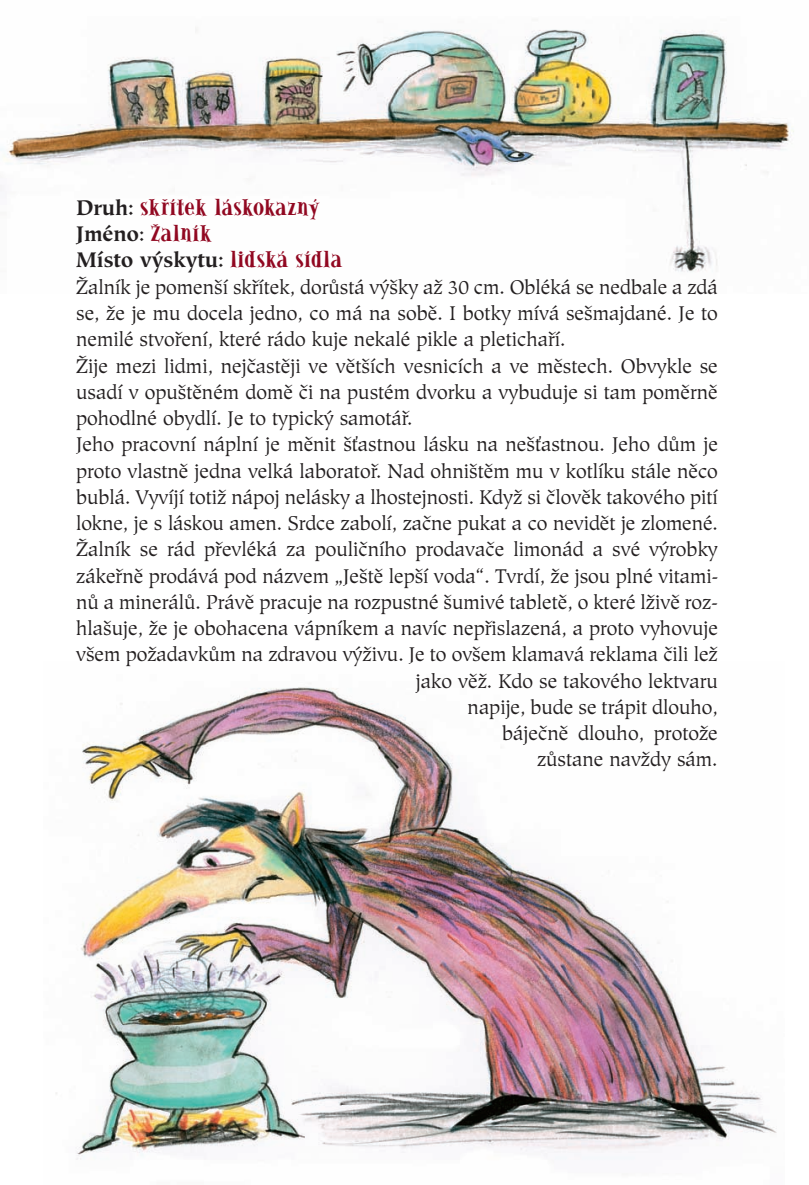
<style>
.page{position:relative;width:809px;height:1185px;background:#fff}
.page>*{position:absolute;margin:0;border:0;box-sizing:border-box;transform-origin:0 0}
.t1{font:700 21px/26.2px "Alleycat ICG";letter-spacing:.015em;color:#910821}
.t2{font:700 21px "Hiroshige CE";color:#231f20}
.t3{font:19.78px "Hiroshige CE";color:#231f20}
.s1{font-family:"Hiroshige CE";color:#231f20}
.s2{font-family:"Hiroshige CE";font-size:19.78px;color:#231f20}
.s3{font-family:"Alleycat ICG";color:#910821}
</style>
<div class="page">
<img style="left:56px;top:687px;width:721px;height:473px">
<img style="left:0;top:29px;width:794px;height:243px">
<p class="t1" style="left:76px;top:196px;width:245px"><span class="s1">Druh:</span> skrítek láskokazny<br><span class="s1">Jméno</span><span class="s2">:</span> Zalník</p>
<p class="t2" style="left:76px;top:251px;width:267px">Místo výskytu: <span class="s3">lidská sídla</span></p>
<p class="t3" style="left:76px;top:279px;width:643px">Žalník je pomenší skřítek, dorůstá výšky až 30 cm. Obléká se nedbale a zdá</p>
<p class="t3" style="left:76px;top:305px;width:643px">se, že je mu docela jedno, co má na sobě. I botky mívá sešmajdané. Je to</p>
<p class="t3" style="left:76px;top:331px;width:491px">nemilé stvoření, které rádo kuje nekalé pikle a pletichaří.</p>
<p class="t3" style="left:76px;top:357px;width:643px">Žije mezi lidmi, nejčastěji ve větších vesnicích a ve městech. Obvykle se</p>
<p class="t3" style="left:76px;top:383px;width:643px">usadí v opuštěném domě či na pustém dvorku a vybuduje si tam poměrně</p>
<p class="t3" style="left:76px;top:410px;width:338px">pohodlné obydlí. Je to typický samotář.</p>
<p class="t3" style="left:76px;top:436px;width:643px">Jeho pracovní náplní je měnit šťastnou lásku na nešťastnou. Jeho dům je</p>
<p class="t3" style="left:76px;top:462px;width:643px">proto vlastně jedna velká laboratoř. Nad ohništěm mu v kotlíku stále něco</p>
<p class="t3" style="left:76px;top:488px;width:643px">bublá. Vyvíjí totiž nápoj nelásky a lhostejnosti. Když si člověk takového pití</p>
<p class="t3" style="left:76px;top:515px;width:643px">lokne, je s láskou amen. Srdce zabolí, začne pukat a co nevidět je zlomené.</p>
<p class="t3" style="left:76px;top:541px;width:643px">Žalník se rád převléká za pouličního prodavače limonád a své výrobky</p>
<p class="t3" style="left:76px;top:567px;width:643px">zákeřně prodává pod názvem „Ještě lepší voda“. Tvrdí, že jsou plné vitami-</p>
<p class="t3" style="left:76px;top:593px;width:643px">nů a minerálů. Právě pracuje na rozpustné šumivé tabletě, o které lživě roz-</p>
<p class="t3" style="left:76px;top:620px;width:643px">hlašuje, že je obohacena vápníkem a navíc nepřislazená, a proto vyhovuje</p>
<p class="t3" style="left:76px;top:646px;width:643px">všem požadavkům na zdravou výživu. Je to ovšem klamavá reklama čili lež</p>
<p class="t3" style="left:416px;top:672px;width:303px">jako věž. Kdo se takového lektvaru</p>
<p class="t3" style="left:467px;top:698px;width:252px">napije, bude se trápit dlouho,</p>
<p class="t3" style="left:502px;top:725px;width:217px">báječně dlouho, protože</p>
<p class="t3" style="left:537px;top:751px;width:182px">zůstane navždy sám.</p>
<p class="t1" style="left:310px;top:196px;width:12px">´</p>
<p class="t1" style="left:160px;top:196px;width:12px">ˇ</p>
<p class="t1" style="left:151px;top:221px;width:12px">ˇ</p>
</div>
